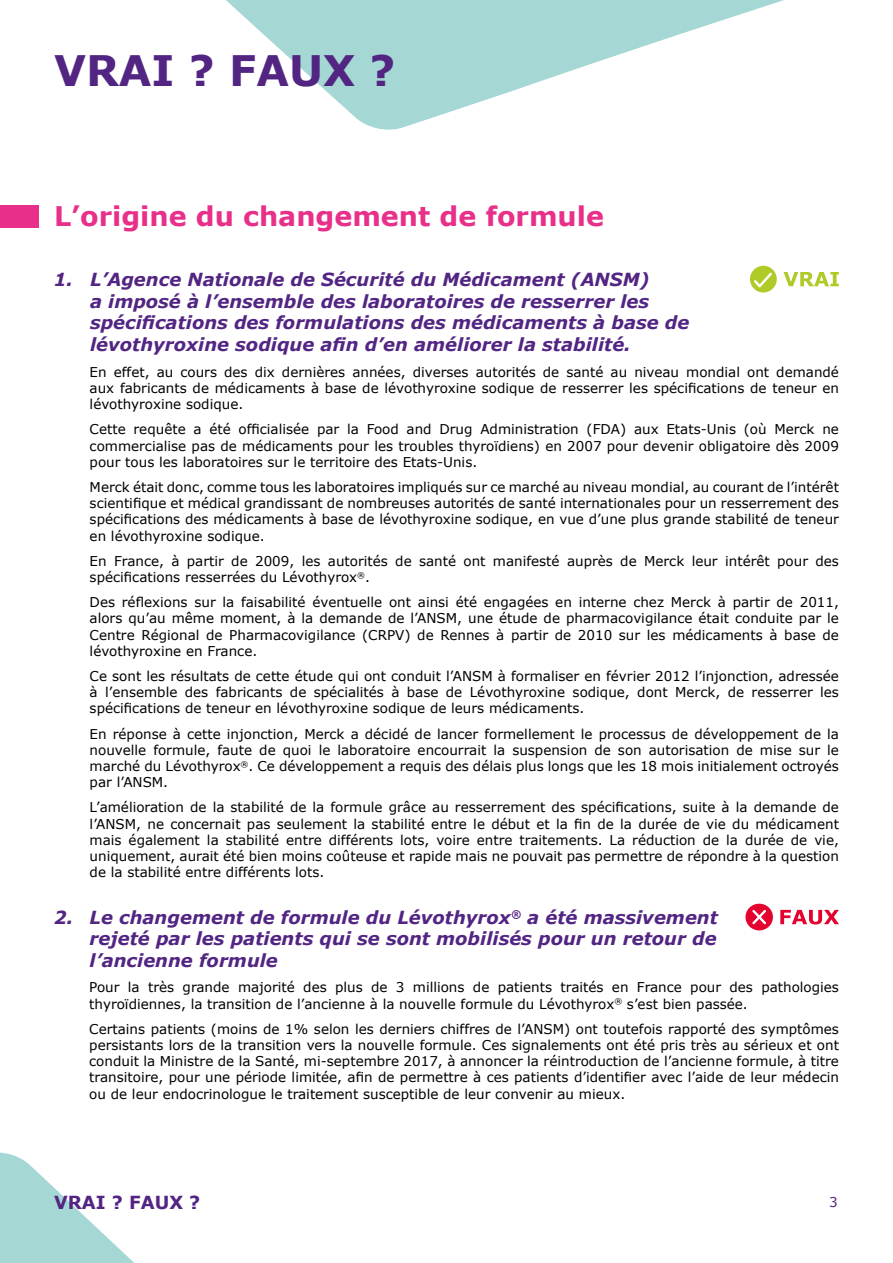
<style>
.page{position:relative;width:893px;height:1263px;background:#fff}
.page>*{position:absolute;margin:0;border:0;box-sizing:border-box;transform-origin:0 0}
.t1{font:700 42px "Verdana";color:#522583}
.t2{font:700 27px "Verdana";color:#e8308a}
.t3{font:italic 700 18px/21.6px "Verdana";color:#522583}
.t4{font:700 18px "Verdana";color:#522583}
.t5{font:13.5px/16.2px "Verdana";color:#000;text-align:justify}
.t6{font:13.5px "Verdana";color:#522583}
</style>
<div class="page">
<svg style="left:0;top:1152px;width:134px;height:111px"></svg>
<svg style="left:226px;top:0;width:558px;height:130px;fill:#a5d7d5"></svg>
<div style="left:0;top:205px;width:38px;height:23px;background:#e8308a"></div>
<svg style="left:750px;top:266px;width:27px;height:26px"></svg>
<svg style="left:784px;top:272px;width:55px;height:14px"></svg>
<svg style="left:745px;top:904px;width:28px;height:26px"></svg>
<svg style="left:780px;top:910px;width:59px;height:14px"></svg>
<h1 class="t1" style="left:54px;top:44px;width:343px">VRAI ? FAUX ?</h1>
<h2 class="t2" style="left:54px;top:199px;width:551px">L’origine du changement de formule</h2>
<h3 class="t3" style="left:90px;top:269px;width:601px">L’Agence Nationale de Sécurité du Médicament (ANSM)<br>a imposé à l’ensemble des laboratoires de resserrer les spécifications des formulations des médicaments à base de lévothyroxine sodique afin d’en améliorer la stabilité.</h3>
<h3 class="t3" style="left:54px;top:269px;width:21px">1.</h3>
<h3 class="t3" style="left:54px;top:907px;width:21px">2.</h3>
<p class="t5" style="left:90px;top:364px;width:751px">En effet, au cours des dix dernières années, diverses autorités de santé au niveau mondial ont demandé aux fabricants de médicaments à base de lévothyroxine sodique de resserrer les spécifications de teneur en lévothyroxine sodique.</p>
<p class="t5" style="left:90px;top:422px;width:751px">Cette requête a été officialisée par la Food and Drug Administration (FDA) aux Etats-Unis (où Merck ne commercialise pas de médicaments pour les troubles thyroïdiens) en 2007 pour devenir obligatoire dès 2009 pour tous les laboratoires sur le territoire des Etats-Unis.</p>
<p class="t5" style="left:90px;top:479px;width:751px">Merck était donc, comme tous les laboratoires impliqués sur ce marché au niveau mondial, au courant de l’intérêt scientifique et médical grandissant de nombreuses autorités de santé internationales pour un resserrement des spécifications des médicaments à base de lévothyroxine sodique, en vue d’une plus grande stabilité de teneur en lévothyroxine sodique.</p>
<p class="t5" style="left:90px;top:553px;width:751px">En France, à partir de 2009, les autorités de santé ont manifesté auprès de Merck leur intérêt pour des spécifications resserrées du Lévothyrox<sup>®</sup>.</p>
<p class="t5" style="left:90px;top:594px;width:751px">Des réflexions sur la faisabilité éventuelle ont ainsi été engagées en interne chez Merck à partir de 2011, alors qu’au même moment, à la demande de l’ANSM, une étude de pharmacovigilance était conduite par le Centre Régional de Pharmacovigilance (CRPV) de Rennes à partir de 2010 sur les médicaments à base de lévothyroxine en France.</p>
<p class="t5" style="left:90px;top:668px;width:751px">Ce sont les résultats de cette étude qui ont conduit l’ANSM à formaliser en février 2012 l’injonction, adressée à l’ensemble des fabricants de spécialités à base de Lévothyroxine sodique, dont Merck, de resserrer les spécifications de teneur en lévothyroxine sodique de leurs médicaments.</p>
<p class="t5" style="left:90px;top:726px;width:751px">En réponse à cette injonction, Merck a décidé de lancer formellement le processus de développement de la nouvelle formule, faute de quoi le laboratoire encourrait la suspension de son autorisation de mise sur le marché du Lévothyrox<sup>®</sup>. Ce développement a requis des délais plus longs que les 18 mois initialement octroyés par l’ANSM.</p>
<p class="t5" style="left:90px;top:800px;width:751px">L’amélioration de la stabilité de la formule grâce au resserrement des spécifications, suite à la demande de l’ANSM, ne concernait pas seulement la stabilité entre le début et la fin de la durée de vie du médicament mais également la stabilité entre différents lots, voire entre traitements. La réduction de la durée de vie, uniquement, aurait été bien moins coûteuse et rapide mais ne pouvait pas permettre de répondre à la question de la stabilité entre différents lots.</p>
<h3 class="t3" style="left:90px;top:907px;width:630px;text-align:justify">Le changement de formule du Lévothyrox<sup>®</sup> a été massivement rejeté par les patients qui se sont mobilisés pour un retour de l’ancienne formule</h3>
<p class="t5" style="left:89px;top:979px;width:751px">Pour la très grande majorité des plus de 3 millions de patients traités en France pour des pathologies thyroïdiennes, la transition de l’ancienne à la nouvelle formule du Lévothyrox<sup>®</sup> s’est bien passée.</p>
<p class="t5" style="left:89px;top:1021px;width:751px">Certains patients (moins de 1% selon les derniers chiffres de l’ANSM) ont toutefois rapporté des symptômes persistants lors de la transition vers la nouvelle formule. Ces signalements ont été pris très au sérieux et ont conduit la Ministre de la Santé, mi-septembre 2017, à annoncer la réintroduction de l’ancienne formule, à titre transitoire, pour une période limitée, afin de permettre à ces patients d’identifier avec l’aide de leur médecin ou de leur endocrinologue le traitement susceptible de leur convenir au mieux.</p>
<h3 class="t4" style="left:54px;top:1190px;width:148px">VRAI ? FAUX ?</h3>
<p class="t6" style="left:829px;top:1194px;width:10px">3</p>
</div>
